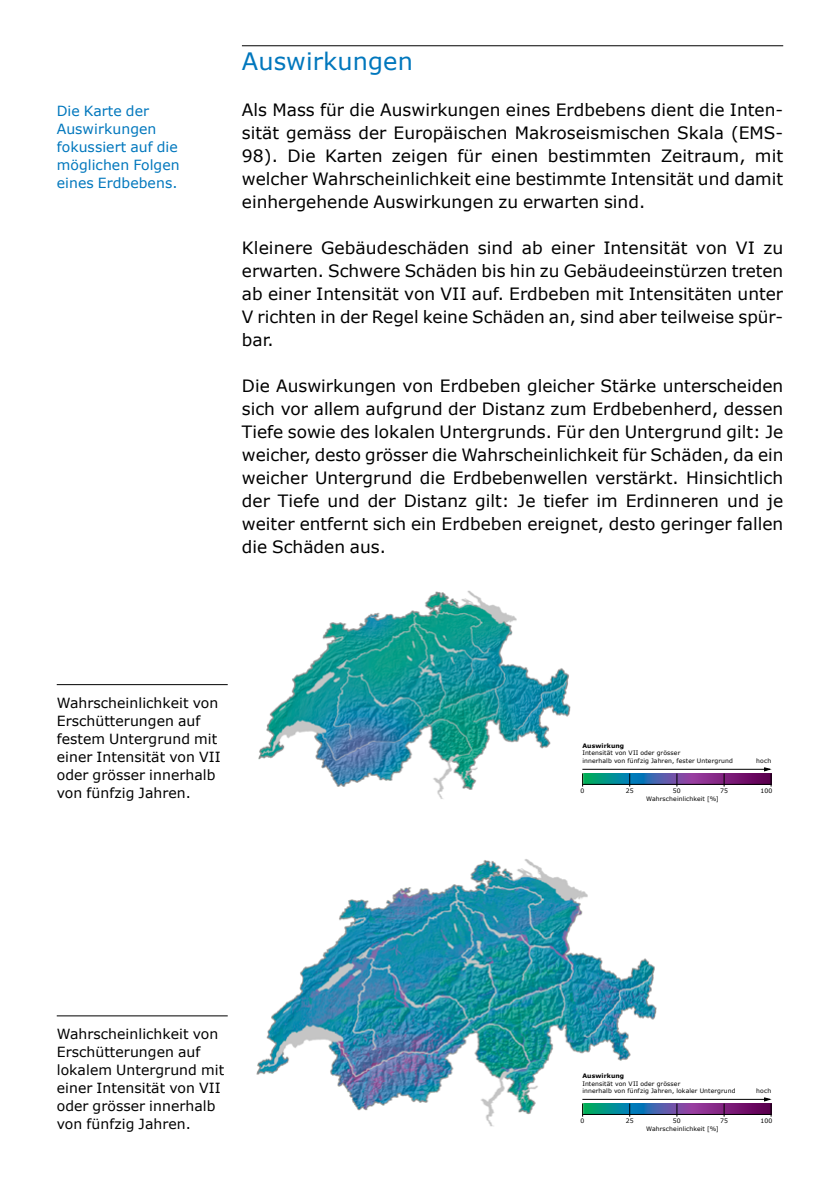
<style>
.page{position:relative;width:840px;height:1191px;background:#fff}
.page>*{position:absolute;margin:0;border:0;box-sizing:border-box;transform-origin:0 0}
.t1{font:24px "Verdana";letter-spacing:.005em;color:#0077bd}
.t2{font:17px/23px "Verdana";color:#000;text-align:justify}
.t3{font:14px/18px "Verdana";letter-spacing:.005em;color:#000}
.t4{font:14px/18px "Verdana";letter-spacing:.005em;color:#0077bd}
.t5{font:6.2px/7.4px "Verdana";letter-spacing:.015em;color:#000}
.t6{font:700 6.2px "Verdana";letter-spacing:.015em;color:#000}
</style>
<div class="page">
<hr style="left:242px;top:45px;width:540px;height:1px;background:#000">
<img style="left:258px;top:590px;width:313px;height:209px">
<hr style="left:57px;top:684px;width:170px;height:1px;background:#000">
<img style="left:256px;top:859px;width:412px;height:268px">
<hr style="left:57px;top:1015px;width:170px;height:1px;background:#000">
<hr style="left:582px;top:769px;width:184px;height:1px;background:#000">
<img style="left:583px;top:773px;width:180px;height:11px">
<svg style="left:582px;top:773px;width:1px;height:13px"></svg>
<svg style="left:629px;top:773px;width:1px;height:13px"></svg>
<svg style="left:676px;top:773px;width:1px;height:13px"></svg>
<svg style="left:723px;top:773px;width:1px;height:13px"></svg>
<svg style="left:763px;top:767px;width:8px;height:19px"></svg>
<hr style="left:582px;top:784px;width:188px;height:1px;background:#000">
<hr style="left:582px;top:1099px;width:184px;height:1px;background:#000">
<img style="left:583px;top:1103px;width:180px;height:11px">
<svg style="left:582px;top:1103px;width:1px;height:13px"></svg>
<svg style="left:629px;top:1103px;width:1px;height:13px"></svg>
<svg style="left:676px;top:1103px;width:1px;height:13px"></svg>
<svg style="left:723px;top:1103px;width:1px;height:13px"></svg>
<svg style="left:763px;top:1097px;width:8px;height:19px"></svg>
<hr style="left:582px;top:1114px;width:188px;height:1px;background:#000">
<p class="t4" style="left:57px;top:102px;width:124px">Die Karte der<br>Auswirkungen fokussiert auf die möglichen Folgen eines Erdbebens.</p>
<h1 class="t1" style="left:242px;top:45px;width:172px">Auswirkungen</h1>
<p class="t2" style="left:242px;top:98px;width:542px">Als Mass für die Auswirkungen eines Erdbebens dient die Inten&shy;sität gemäss der Europäischen Makroseismischen Skala (EMS-98). Die Karten zeigen für einen bestimmten Zeitraum, mit welcher Wahrscheinlichkeit eine bestimmte Intensität und damit einhergehende Auswirkungen zu erwarten sind.</p>
<p class="t2" style="left:242px;top:236px;width:542px">Kleinere Gebäudeschäden sind ab einer Intensität von VI zu erwarten. Schwere Schäden bis hin zu Gebäudeeinstürzen treten ab einer Intensität von VII auf. Erdbeben mit Intensitäten unter V richten in der Regel keine Schäden an, sind aber teilweise spür&shy;bar.</p>
<p class="t2" style="left:242px;top:374px;width:542px">Die Auswirkungen von Erdbeben gleicher Stärke unterscheiden sich vor allem aufgrund der Distanz zum Erdbebenherd, dessen Tiefe sowie des lokalen Untergrunds. Für den Untergrund gilt: Je weicher, desto grösser die Wahrscheinlichkeit für Schäden, da ein weicher Untergrund die Erdbebenwellen verstärkt. Hinsichtlich der Tiefe und der Distanz gilt: Je tiefer im Erdinneren und je weiter entfernt sich ein Erdbeben ereignet, desto geringer fallen die Schäden aus.</p>
<p class="t3" style="left:57px;top:693px;width:165px">Wahrscheinlichkeit von<br>Erschütterungen auf festem Untergrund mit einer Intensität von VII oder grösser innerhalb von fünfzig Jahren.</p>
<p class="t6" style="left:582px;top:741px;width:43px">Auswirkung</p>
<p class="t5" style="left:582px;top:749px;width:152px">Intensität von VII oder grösser<br>innerhalb von fünfzig Jahren, fester Untergrund</p>
<p class="t5" style="left:645px;top:795px;width:74px">Wahrscheinlichkeit [%]</p>
<p class="t5" style="left:755px;top:757px;width:17px">hoch</p>
<p class="t5" style="left:580px;top:787px;width:5px">0</p>
<p class="t5" style="left:625px;top:787px;width:9px">25</p>
<p class="t5" style="left:672px;top:787px;width:9px">50</p>
<p class="t5" style="left:719px;top:787px;width:9px">75</p>
<p class="t5" style="left:760px;top:787px;width:13px">100</p>
<p class="t3" style="left:57px;top:1024px;width:169px">Wahrscheinlichkeit von<br>Erschütterungen auf lokalem Untergrund mit einer Intensität von VII oder grösser innerhalb von fünfzig Jahren.</p>
<p class="t6" style="left:582px;top:1071px;width:43px">Auswirkung</p>
<p class="t5" style="left:582px;top:1079px;width:155px">Intensität von VII oder grösser<br>innerhalb von fünfzig Jahren, lokaler Untergrund</p>
<p class="t5" style="left:645px;top:1124px;width:74px">Wahrscheinlichkeit [%]</p>
<p class="t5" style="left:755px;top:1086px;width:17px">hoch</p>
<p class="t5" style="left:580px;top:1117px;width:5px">0</p>
<p class="t5" style="left:625px;top:1117px;width:9px">25</p>
<p class="t5" style="left:672px;top:1117px;width:9px">50</p>
<p class="t5" style="left:719px;top:1117px;width:9px">75</p>
<p class="t5" style="left:760px;top:1117px;width:13px">100</p>
</div>
